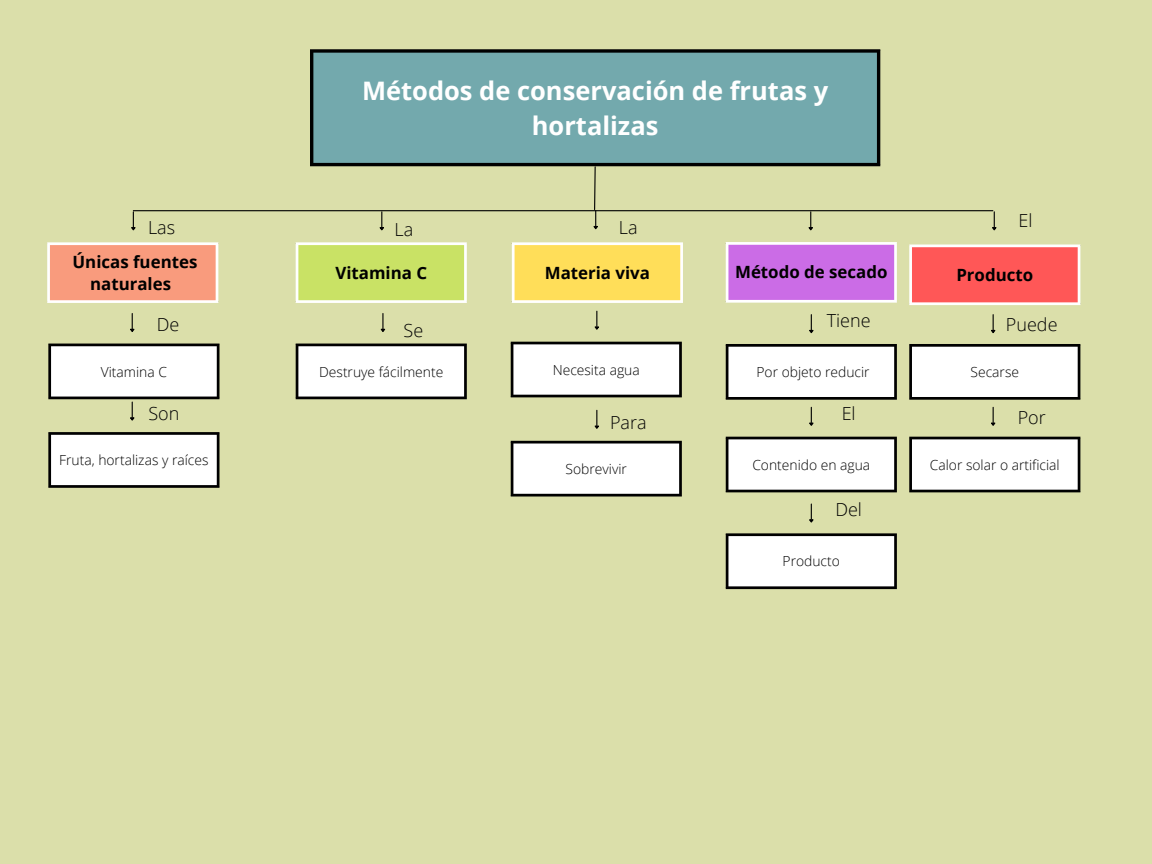
<style>
.page{position:relative;width:1152px;height:864px;background:#dbdfaa}
.page>*{position:absolute;margin:0;border:0;box-sizing:border-box;transform-origin:0 0}
.t1{font:700 25.5px/34.8px "Open Sans";color:#fff;text-align:center}
.t2{font:300 18px "Open Sans";color:#000}
.t3{font:700 16.8px/22.5px "Open Sans";color:#000;text-align:center}
.t4{font:300 13.8px "Open Sans";color:#000}
</style>
<div class="page">
<div style="left:311px;top:51px;width:568px;height:114px;background:#73a9ad"></div>
<hr style="left:310px;top:53px;width:3px;height:110px;background:#000">
<hr style="left:877px;top:53px;width:3px;height:110px;background:#000">
<svg style="left:310px;top:49px;width:570px;height:4px;background:#181d1a"></svg>
<hr style="left:310px;top:163px;width:570px;height:3px;background:#000">
<div style="left:48px;top:243px;width:169px;height:59px;background:#f99b7d"></div>
<hr style="left:47px;top:245px;width:3px;height:55px;background:#fff">
<hr style="left:216px;top:245px;width:2px;height:55px;background:#fff">
<hr style="left:47px;top:242px;width:171px;height:3px;background:#fff">
<hr style="left:47px;top:300px;width:171px;height:3px;background:#fff">
<div style="left:49px;top:345px;width:169px;height:53px;background:#fff"></div>
<hr style="left:48px;top:346px;width:3px;height:51px;background:#000">
<hr style="left:217px;top:346px;width:2px;height:51px;background:#000">
<hr style="left:48px;top:344px;width:171px;height:2px;background:#000">
<hr style="left:48px;top:397px;width:171px;height:2px;background:#000">
<div style="left:512px;top:343px;width:169px;height:53px;background:#fff"></div>
<hr style="left:511px;top:344px;width:2px;height:51px;background:#000">
<hr style="left:679px;top:344px;width:3px;height:51px;background:#000">
<hr style="left:511px;top:342px;width:171px;height:2px;background:#000">
<hr style="left:511px;top:395px;width:171px;height:2px;background:#000">
<div style="left:297px;top:345px;width:169px;height:53px;background:#fff"></div>
<hr style="left:296px;top:346px;width:2px;height:51px;background:#000">
<hr style="left:464px;top:346px;width:3px;height:51px;background:#000">
<hr style="left:296px;top:344px;width:171px;height:2px;background:#000">
<hr style="left:296px;top:397px;width:171px;height:2px;background:#000">
<div style="left:727px;top:345px;width:169px;height:54px;background:#fff"></div>
<hr style="left:726px;top:347px;width:2px;height:50px;background:#000">
<hr style="left:894px;top:347px;width:3px;height:50px;background:#000">
<hr style="left:726px;top:344px;width:171px;height:3px;background:#000">
<hr style="left:726px;top:397px;width:171px;height:3px;background:#000">
<div style="left:910px;top:345px;width:169px;height:54px;background:#fff"></div>
<hr style="left:909px;top:347px;width:3px;height:50px;background:#000">
<hr style="left:1078px;top:347px;width:2px;height:50px;background:#000">
<hr style="left:909px;top:344px;width:171px;height:3px;background:#000">
<hr style="left:909px;top:397px;width:171px;height:3px;background:#000">
<div style="left:297px;top:243px;width:169px;height:59px;background:#c9e265"></div>
<hr style="left:296px;top:245px;width:2px;height:55px;background:#fff">
<hr style="left:464px;top:245px;width:3px;height:55px;background:#fff">
<hr style="left:296px;top:242px;width:171px;height:3px;background:#fff">
<hr style="left:296px;top:300px;width:171px;height:3px;background:#fff">
<div style="left:727px;top:243px;width:169px;height:59px;background:#cb6ce6"></div>
<hr style="left:726px;top:245px;width:2px;height:55px;background:#fff">
<hr style="left:894px;top:245px;width:3px;height:55px;background:#fff">
<hr style="left:726px;top:242px;width:171px;height:3px;background:#fff">
<hr style="left:726px;top:300px;width:171px;height:3px;background:#fff">
<div style="left:513px;top:243px;width:169px;height:59px;background:#ffde59"></div>
<hr style="left:512px;top:245px;width:3px;height:55px;background:#fff">
<hr style="left:680px;top:245px;width:3px;height:55px;background:#fff">
<hr style="left:512px;top:242px;width:171px;height:3px;background:#fff">
<hr style="left:512px;top:300px;width:171px;height:3px;background:#fff">
<div style="left:910px;top:246px;width:169px;height:58px;background:#ff5757"></div>
<hr style="left:909px;top:247px;width:3px;height:55px;background:#fff">
<hr style="left:1078px;top:247px;width:2px;height:55px;background:#fff">
<hr style="left:909px;top:245px;width:171px;height:2px;background:#fff">
<hr style="left:909px;top:302px;width:171px;height:3px;background:#fff">
<svg style="left:131px;top:212px;width:5px;height:19px"></svg>
<svg style="left:130px;top:314px;width:5px;height:18px"></svg>
<svg style="left:380px;top:314px;width:6px;height:18px"></svg>
<svg style="left:594px;top:311px;width:5px;height:19px"></svg>
<svg style="left:809px;top:315px;width:5px;height:19px"></svg>
<svg style="left:991px;top:315px;width:5px;height:19px"></svg>
<svg style="left:379px;top:212px;width:5px;height:19px"></svg>
<svg style="left:808px;top:212px;width:5px;height:19px"></svg>
<svg style="left:992px;top:212px;width:5px;height:19px"></svg>
<hr style="left:133px;top:210px;width:860px;height:1px;background:#000">
<svg style="left:592px;top:166px;width:7px;height:64px"></svg>
<div style="left:49px;top:433px;width:169px;height:54px;background:#fff"></div>
<hr style="left:48px;top:435px;width:3px;height:50px;background:#000">
<hr style="left:217px;top:435px;width:2px;height:50px;background:#000">
<hr style="left:48px;top:432px;width:171px;height:3px;background:#000">
<hr style="left:48px;top:485px;width:171px;height:3px;background:#000">
<svg style="left:130px;top:402px;width:5px;height:19px"></svg>
<div style="left:512px;top:442px;width:169px;height:53px;background:#fff"></div>
<hr style="left:511px;top:444px;width:2px;height:50px;background:#000">
<hr style="left:679px;top:444px;width:3px;height:50px;background:#000">
<hr style="left:511px;top:441px;width:171px;height:3px;background:#000">
<hr style="left:511px;top:494px;width:171px;height:3px;background:#000">
<svg style="left:594px;top:410px;width:5px;height:19px"></svg>
<div style="left:727px;top:438px;width:169px;height:53px;background:#fff"></div>
<hr style="left:726px;top:439px;width:2px;height:51px;background:#000">
<hr style="left:894px;top:439px;width:3px;height:51px;background:#000">
<hr style="left:726px;top:437px;width:171px;height:2px;background:#000">
<hr style="left:726px;top:490px;width:171px;height:2px;background:#000">
<svg style="left:809px;top:407px;width:5px;height:19px"></svg>
<div style="left:727px;top:534px;width:169px;height:54px;background:#fff"></div>
<hr style="left:726px;top:536px;width:2px;height:50px;background:#000">
<hr style="left:894px;top:536px;width:3px;height:50px;background:#000">
<hr style="left:726px;top:533px;width:171px;height:3px;background:#000">
<hr style="left:726px;top:586px;width:171px;height:3px;background:#000">
<svg style="left:809px;top:504px;width:5px;height:19px"></svg>
<div style="left:910px;top:438px;width:169px;height:53px;background:#fff"></div>
<hr style="left:909px;top:439px;width:3px;height:51px;background:#000">
<hr style="left:1078px;top:439px;width:2px;height:51px;background:#000">
<hr style="left:909px;top:437px;width:171px;height:2px;background:#000">
<hr style="left:909px;top:490px;width:171px;height:2px;background:#000">
<svg style="left:991px;top:407px;width:5px;height:19px"></svg>
<p class="t1" style="left:362px;top:73px;width:468px">Métodos de conservación de frutas y hortalizas</p>
<p class="t2" style="left:148px;top:214px;width:29px">Las</p>
<p class="t2" style="left:395px;top:217px;width:20px">La</p>
<p class="t2" style="left:619px;top:214px;width:20px">La</p>
<p class="t2" style="left:1018px;top:207px;width:15px">El</p>
<p class="t3" style="left:73px;top:250px;width:126px">Únicas fuentes naturales</p>
<p class="t2" style="left:157px;top:312px;width:24px">De</p>
<p class="t3" style="left:335px;top:261px;width:93px">Vitamina C</p>
<p class="t3" style="left:545px;top:261px;width:107px">Materia viva</p>
<p class="t3" style="left:735px;top:260px;width:154px">Método de secado</p>
<p class="t3" style="left:956px;top:263px;width:78px">Producto</p>
<p class="t2" style="left:404px;top:318px;width:21px">Se</p>
<p class="t2" style="left:827px;top:308px;width:45px">Tiene</p>
<p class="t2" style="left:1006px;top:312px;width:53px">Puede</p>
<p class="t4" style="left:101px;top:362px;width:68px">Vitamina C</p>
<p class="t4" style="left:319px;top:362px;width:126px">Destruye fácilmente</p>
<p class="t4" style="left:553px;top:360px;width:89px">Necesita agua</p>
<p class="t4" style="left:757px;top:362px;width:115px">Por objeto reducir</p>
<p class="t4" style="left:971px;top:362px;width:50px">Secarse</p>
<p class="t2" style="left:148px;top:401px;width:32px">Son</p>
<p class="t4" style="left:59px;top:450px;width:151px">Fruta, hortalizas y raíces</p>
<p class="t2" style="left:610px;top:409px;width:38px">Para</p>
<p class="t4" style="left:566px;top:459px;width:63px">Sobrevivir</p>
<p class="t2" style="left:842px;top:401px;width:15px">El</p>
<p class="t4" style="left:752px;top:455px;width:119px">Contenido en agua</p>
<p class="t2" style="left:835px;top:497px;width:28px">Del</p>
<p class="t4" style="left:783px;top:552px;width:59px">Producto</p>
<p class="t2" style="left:1018px;top:405px;width:30px">Por</p>
<p class="t4" style="left:930px;top:455px;width:131px">Calor solar o artificial</p>
</div>
